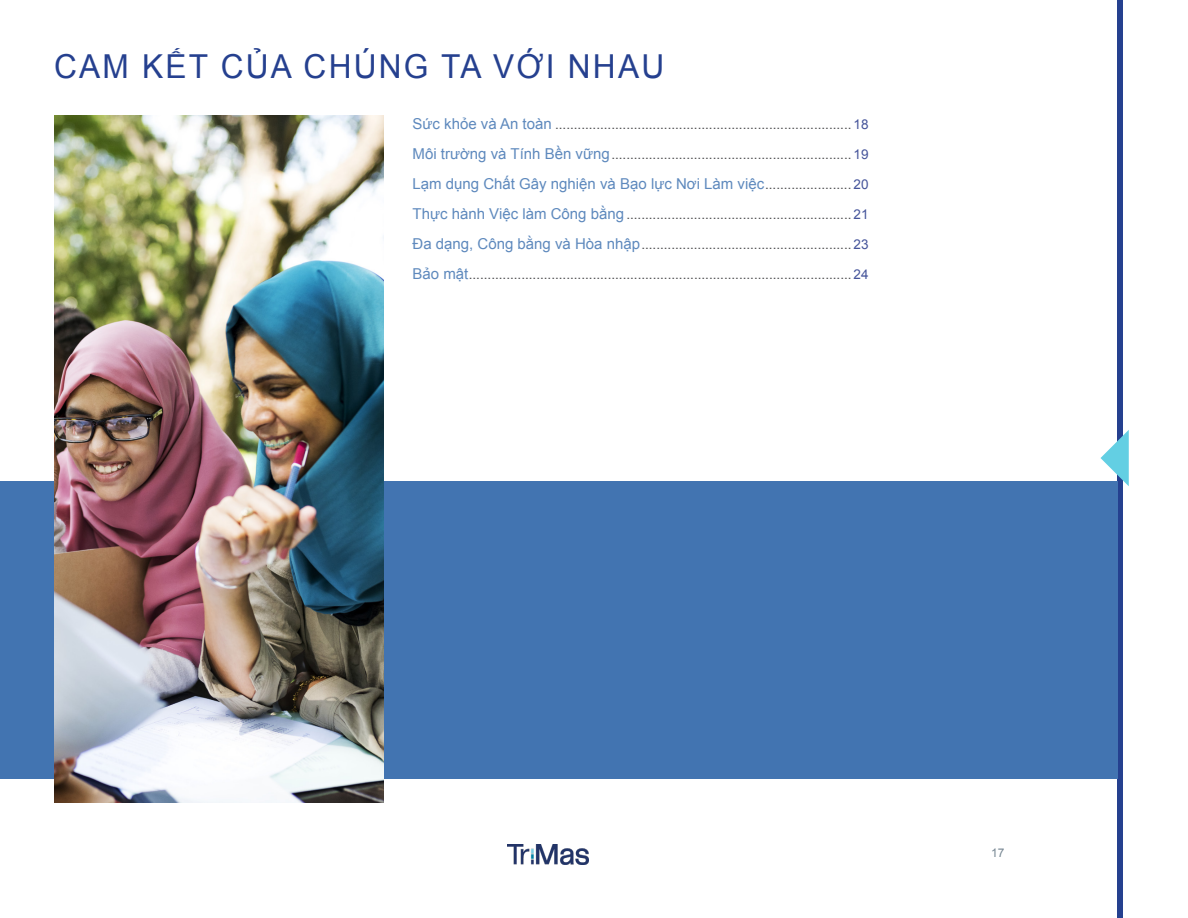
<style>
.page{position:relative;width:1188px;height:918px;background:#fff}
.page>*{position:absolute;margin:0;border:0;box-sizing:border-box;transform-origin:0 0}
.t1{font:33px "Arial";letter-spacing:.07em;color:#25408f;scale:.96 1}
.t2{font:15px "Arial";color:#5e89bd}
.t3{font:13.5px "Arial";color:#4d4d4f}
.t4{font:12px "Arial";color:#778793}
.s1{font-size:15px;color:#5e89bd}
.s2{color:#45549a}
.s3{font-size:13.5px;color:#4d4d4f}
.s4{font-size:13.5px;color:#45549a}
</style>
<div class="page">
<div style="left:1118px;top:0;width:5px;height:918px;background:#25408f"></div>
<img style="left:507px;top:844px;width:82px;height:21px">
<div style="left:383px;top:482px;width:735px;height:297px;background:#4274b1"></div>
<div style="left:0;top:482px;width:54px;height:297px;background:#4274b1"></div>
<img style="left:54px;top:116px;width:329px;height:686px">
<svg style="left:1101px;top:430px;width:28px;height:56px"></svg>
<h1 class="t1" style="left:54px;top:45px;width:637px">CAM KẾT CỦA CHÚNG TA VỚI NHAU</h1>
<p class="t3" style="left:413px;top:115px;width:458px"><span class="s1">Sức khỏe và An toàn</span> ............................................................................... <span class="s2">18</span></p>
<p class="t3" style="left:413px;top:145px;width:458px"><span class="s1">Môi trường và Tính Bền vững</span>................................................................ <span class="s2">19</span></p>
<p class="t2" style="left:413px;top:174px;width:458px">Lạm dụng Chất Gây nghiện và Bạo lực Nơi Làm việc<span class="s3">.......................</span> <span class="s4">20</span></p>
<p class="t3" style="left:413px;top:205px;width:458px"><span class="s1">Thực hành Việc làm Công bằng</span> ............................................................ <span class="s2">21</span></p>
<p class="t3" style="left:413px;top:235px;width:458px"><span class="s1">Đa dạng, Công bằng và Hòa nhập</span>........................................................ <span class="s2">23</span></p>
<p class="t3" style="left:413px;top:265px;width:458px"><span class="s1">Bảo mật</span>...................................................................................................... <span class="s2">24</span></p>
<p class="t4" style="left:991px;top:844px;width:15px">17</p>
</div>
